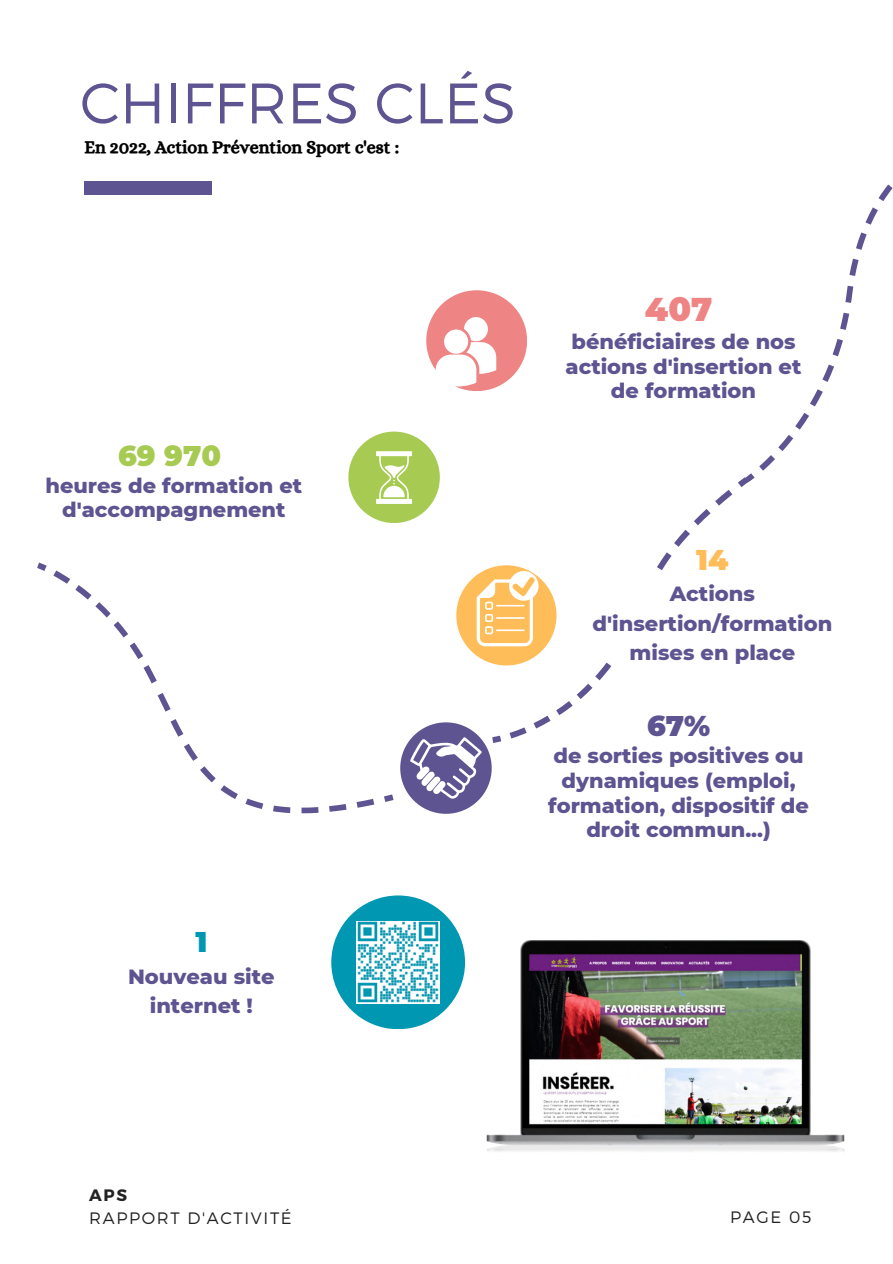
<style>
.page{position:relative;width:893px;height:1264px;background:#fff}
.page>*{position:absolute;margin:0;border:0;box-sizing:border-box;transform-origin:0 0}
.t1{font:300 57px "Montserrat";color:#5d5491}
.t2{font:900 32.85px "Montserrat";color:#ee8484}
.t3{font:900 28.5px "Montserrat";color:#ffbd59}
.t4{font:900 28.5px "Montserrat";color:#0097b2}
.t5{font:900 28.35px "Montserrat";color:#a7cb52}
.t6{font:900 28.35px "Montserrat";color:#5d5491}
.t7{font:800 21px/29.2px "Montserrat";color:#5d5491;text-align:center}
.t8{font:800 20.85px/24.8px "Montserrat";color:#5d5491;text-align:center}
.t9{font:18px "CA Generated";color:#000}
.t10{font:300 16.5px "Montserrat";letter-spacing:.1em;color:#222}
.t11{font:700 16.5px "Montserrat";color:#222}
</style>
<div class="page">
<div style="left:400px;top:722px;width:91px;height:91px;background:#5d5491;border-radius:50%"></div>
<div style="left:84px;top:182px;width:127px;height:12px;background:#5d5491"></div>
<div style="left:348px;top:431px;width:92px;height:92px;background:#a7cb52;border-radius:50%"></div>
<svg style="left:376px;top:451px;width:36px;height:53px"></svg>
<div style="left:426px;top:290px;width:101px;height:101px;background:#ee8484;border-radius:50%"></div>
<svg style="left:435px;top:317px;width:61px;height:69px"></svg>
<div style="left:331px;top:895px;width:134px;height:134px;background:#0097b2;border-radius:50%"></div>
<img style="left:356px;top:921px;width:83px;height:82px">
<svg style="left:245px;top:802px;width:129px;height:11px"></svg>
<svg style="left:37px;top:562px;width:356px;height:240px"></svg>
<svg style="left:446px;top:483px;width:301px;height:264px"></svg>
<svg style="left:738px;top:184px;width:154px;height:299px"></svg>
<div style="left:567px;top:577px;width:268px;height:78px;background:#fff"></div>
<svg style="left:410px;top:737px;width:72px;height:61px"></svg>
<svg style="left:476px;top:571px;width:62px;height:75px"></svg>
<img style="left:486px;top:940px;width:359px;height:212px">
<p class="t1" style="left:80px;top:66px;width:437px">CHIFFRES CLÉS</p>
<p class="t9" style="left:84px;top:137px;width:316px">En 2022, Action Prévention Sport c'est :</p>
<p class="t5" style="left:118px;top:438px;width:104px">69 970</p>
<p class="t8" style="left:45px;top:473px;width:258px">heures de formation et d'accompagnement</p>
<p class="t4" style="left:195px;top:924px;width:13px">1</p>
<p class="t7" style="left:128px;top:961px;width:148px">Nouveau site internet !</p>
<p class="t2" style="left:644px;top:289px;width:69px">407</p>
<p class="t8" style="left:565px;top:329px;width:237px">bénéficiaires de nos actions d'insertion et de formation</p>
<p class="t3" style="left:696px;top:542px;width:34px">14</p>
<p class="t7" style="left:592px;top:579px;width:241px">Actions d'insertion/formation mises en place</p>
<p class="t6" style="left:647px;top:708px;width:65px">67%</p>
<p class="t8" style="left:548px;top:743px;width:262px">de sorties positives ou dynamiques (emploi, formation, dispositif de droit commun...)</p>
<p class="t11" style="left:89px;top:1184px;width:39px">APS</p>
<p class="t10" style="left:89px;top:1206px;width:204px">RAPPORT D'ACTIVITÉ</p>
<p class="t10" style="left:730px;top:1205px;width:83px">PAGE 05</p>
</div>
